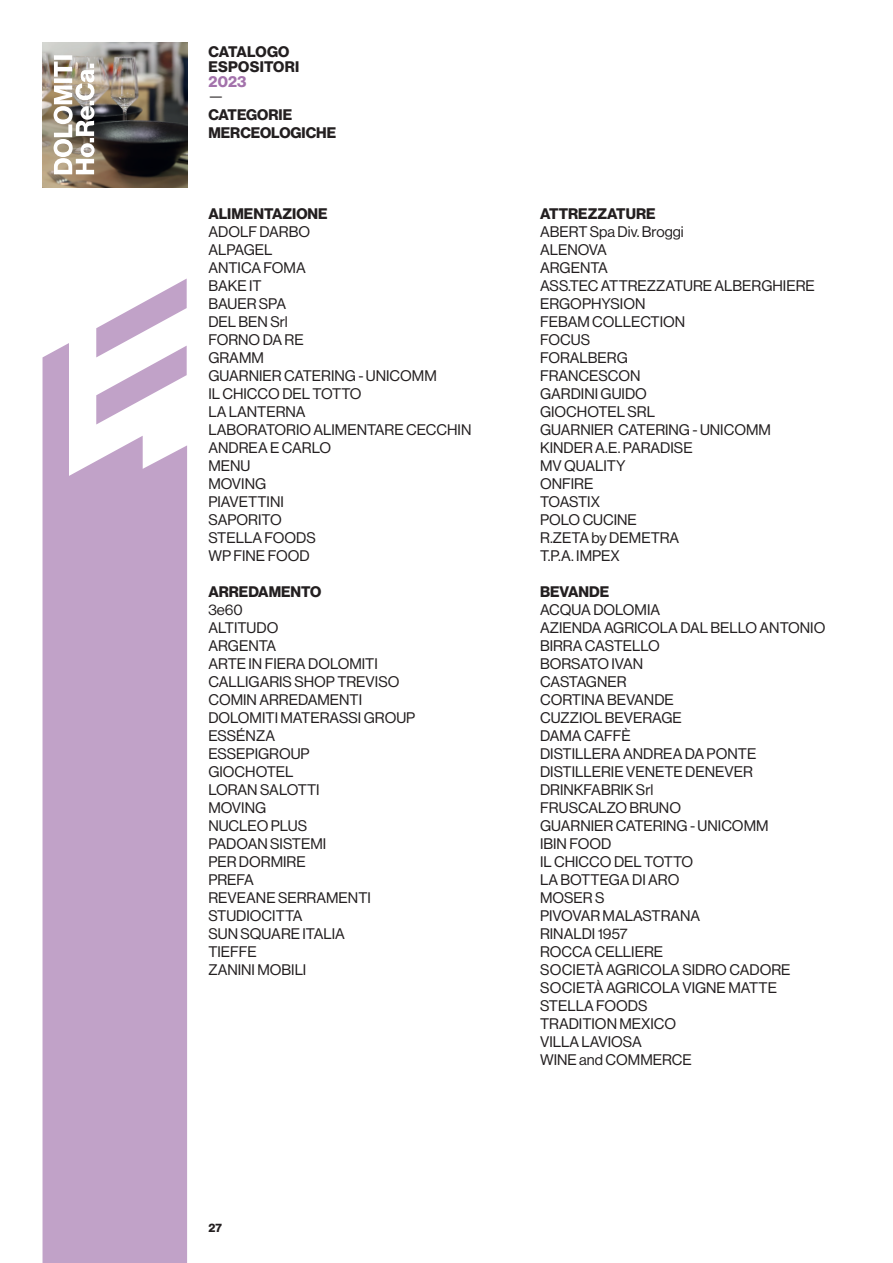
<style>
.page{position:relative;width:893px;height:1263px;background:#fff}
.page>*{position:absolute;margin:0;border:0;box-sizing:border-box;transform-origin:0 0}
.t1{font:15px/18px "Neue Haas Grotesk Display";color:#231f20}
.t2{font:700 15px "Neue Haas Grotesk Display";color:#231f20}
.t3{font:15px "Neue Haas Grotesk Display";letter-spacing:-.02em;color:#231f20}
.t4{font:700 15px "Neue Haas Grotesk Display";color:#a372ab}
.t5{font:700 12px "Neue Haas Grotesk Display";color:#231f20}
</style>
<div class="page">
<img style="left:43px;top:43px;width:144px;height:144px">
<svg style="left:43px;top:279px;width:144px;height:984px;fill:#c1a2c8"></svg>
<svg style="left:54px;top:55px;width:41px;height:119px"></svg>
<p class="t2" style="left:208px;top:43px;width:83px">CATALOGO</p>
<p class="t2" style="left:208px;top:58px;width:92px">ESPOSITORI</p>
<p class="t4" style="left:208px;top:73px;width:40px">2023</p>
<p class="t1" style="left:208px;top:87px;width:16px">—</p>
<p class="t2" style="left:208px;top:106px;width:85px">CATEGORIE</p>
<p class="t2" style="left:208px;top:124px;width:129px">MERCEOLOGICHE</p>
<p class="t2" style="left:208px;top:205px;width:121px">ALIMENTAZIONE</p>
<p class="t1" style="left:208px;top:223px;width:103px">ADOLF DARBO</p>
<p class="t1" style="left:208px;top:241px;width:66px">ALPAGEL</p>
<p class="t1" style="left:208px;top:259px;width:99px">ANTICA FOMA</p>
<p class="t1" style="left:208px;top:277px;width:55px">BAKE IT</p>
<p class="t1" style="left:208px;top:295px;width:79px">BAUER SPA</p>
<p class="t1" style="left:208px;top:313px;width:81px">DEL BEN Srl</p>
<p class="t1" style="left:208px;top:331px;width:97px">FORNO DA RE</p>
<p class="t1" style="left:208px;top:349px;width:57px">GRAMM</p>
<p class="t1" style="left:208px;top:367px;width:230px">GUARNIER CATERING - UNICOMM</p>
<p class="t1" style="left:208px;top:385px;width:155px">IL CHICCO DEL TOTTO</p>
<p class="t1" style="left:208px;top:403px;width:99px">LA LANTERNA</p>
<p class="t1" style="left:208px;top:421px;width:265px">LABORATORIO ALIMENTARE CECCHIN<br>ANDREA E CARLO</p>
<p class="t1" style="left:208px;top:457px;width:44px">MENU</p>
<p class="t1" style="left:208px;top:475px;width:59px">MOVING</p>
<p class="t1" style="left:208px;top:493px;width:77px">PIAVETTINI</p>
<p class="t1" style="left:208px;top:511px;width:75px">SAPORITO</p>
<p class="t1" style="left:208px;top:529px;width:109px">STELLA FOODS</p>
<p class="t1" style="left:208px;top:547px;width:103px">WP FINE FOOD</p>
<p class="t2" style="left:208px;top:583px;width:115px">ARREDAMENTO</p>
<p class="t1" style="left:208px;top:601px;width:36px">3e60</p>
<p class="t1" style="left:208px;top:619px;width:72px">ALTITUDO</p>
<p class="t1" style="left:208px;top:637px;width:69px">ARGENTA</p>
<p class="t1" style="left:208px;top:655px;width:171px">ARTE IN FIERA DOLOMITI</p>
<p class="t1" style="left:208px;top:673px;width:193px">CALLIGARIS SHOP TREVISO</p>
<p class="t1" style="left:208px;top:691px;width:155px">COMIN ARREDAMENTI</p>
<p class="t1" style="left:208px;top:709px;width:208px">DOLOMITI MATERASSI GROUP</p>
<p class="t1" style="left:208px;top:727px;width:68px">ESSÉNZA</p>
<p class="t1" style="left:208px;top:745px;width:103px">ESSEPIGROUP</p>
<p class="t1" style="left:208px;top:763px;width:87px">GIOCHOTEL</p>
<p class="t1" style="left:208px;top:781px;width:113px">LORAN SALOTTI</p>
<p class="t1" style="left:208px;top:799px;width:59px">MOVING</p>
<p class="t1" style="left:208px;top:817px;width:100px">NUCLEO PLUS</p>
<p class="t1" style="left:208px;top:835px;width:119px">PADOAN SISTEMI</p>
<p class="t1" style="left:208px;top:853px;width:99px">PER DORMIRE</p>
<p class="t1" style="left:208px;top:871px;width:47px">PREFA</p>
<p class="t1" style="left:208px;top:889px;width:164px">REVEANE SERRAMENTI</p>
<p class="t1" style="left:208px;top:907px;width:96px">STUDIOCITTA</p>
<p class="t1" style="left:208px;top:925px;width:138px">SUN SQUARE ITALIA</p>
<p class="t1" style="left:208px;top:943px;width:50px">TIEFFE</p>
<p class="t1" style="left:208px;top:961px;width:100px">ZANINI MOBILI</p>
<p class="t5" style="left:208px;top:1220px;width:15px">27</p>
<p class="t2" style="left:540px;top:205px;width:117px">ATTREZZATURE</p>
<p class="t1" style="left:540px;top:223px;width:145px">ABERT Spa Div. Broggi</p>
<p class="t1" style="left:540px;top:241px;width:68px">ALENOVA</p>
<p class="t1" style="left:540px;top:259px;width:69px">ARGENTA</p>
<p class="t1" style="left:540px;top:277px;width:276px">ASS.TEC ATTREZZATURE ALBERGHIERE</p>
<p class="t1" style="left:540px;top:295px;width:107px">ERGOPHYSION</p>
<p class="t1" style="left:540px;top:313px;width:147px">FEBAM COLLECTION</p>
<p class="t1" style="left:540px;top:331px;width:52px">FOCUS</p>
<p class="t1" style="left:540px;top:349px;width:89px">FORALBERG</p>
<p class="t1" style="left:540px;top:367px;width:102px">FRANCESCON</p>
<p class="t1" style="left:540px;top:385px;width:108px">GARDINI GUIDO</p>
<p class="t1" style="left:540px;top:403px;width:117px">GIOCHOTEL SRL</p>
<p class="t1" style="left:540px;top:421px;width:232px">GUARNIER CATERING - UNICOMM</p>
<p class="t1" style="left:540px;top:439px;width:154px">KINDER A.E. PARADISE</p>
<p class="t1" style="left:540px;top:457px;width:87px">MV QUALITY</p>
<p class="t1" style="left:540px;top:475px;width:55px">ONFIRE</p>
<p class="t3" style="left:540px;top:493px;width:61px">TOASTIX</p>
<p class="t1" style="left:540px;top:511px;width:98px">POLO CUCINE</p>
<p class="t1" style="left:540px;top:529px;width:141px">R.ZETA by DEMETRA</p>
<p class="t1" style="left:540px;top:547px;width:81px">T.P.A. IMPEX</p>
<p class="t2" style="left:540px;top:583px;width:71px">BEVANDE</p>
<p class="t1" style="left:540px;top:601px;width:122px">ACQUA DOLOMIA</p>
<p class="t1" style="left:540px;top:619px;width:287px">AZIENDA AGRICOLA DAL BELLO ANTONIO</p>
<p class="t1" style="left:540px;top:637px;width:121px">BIRRA CASTELLO</p>
<p class="t1" style="left:540px;top:655px;width:105px">BORSATO IVAN</p>
<p class="t1" style="left:540px;top:673px;width:88px">CASTAGNER</p>
<p class="t1" style="left:540px;top:691px;width:135px">CORTINA BEVANDE</p>
<p class="t1" style="left:540px;top:709px;width:143px">CUZZIOL BEVERAGE</p>
<p class="t1" style="left:540px;top:727px;width:92px">DAMA CAFFÈ</p>
<p class="t1" style="left:540px;top:745px;width:218px">DISTILLERA ANDREA DA PONTE</p>
<p class="t1" style="left:540px;top:763px;width:214px">DISTILLERIE VENETE DENEVER</p>
<p class="t1" style="left:540px;top:781px;width:115px">DRINKFABRIK Srl</p>
<p class="t1" style="left:540px;top:799px;width:143px">FRUSCALZO BRUNO</p>
<p class="t1" style="left:540px;top:817px;width:230px">GUARNIER CATERING - UNICOMM</p>
<p class="t1" style="left:540px;top:835px;width:73px">IBIN FOOD</p>
<p class="t1" style="left:540px;top:853px;width:155px">IL CHICCO DEL TOTTO</p>
<p class="t1" style="left:540px;top:871px;width:141px">LA BOTTEGA DI ARO</p>
<p class="t1" style="left:540px;top:889px;width:66px">MOSER S</p>
<p class="t1" style="left:540px;top:907px;width:162px">PIVOVAR MALASTRANA</p>
<p class="t1" style="left:540px;top:925px;width:89px">RINALDI 1957</p>
<p class="t1" style="left:540px;top:943px;width:125px">ROCCA CELLIERE</p>
<p class="t1" style="left:540px;top:961px;width:252px">SOCIETÀ AGRICOLA SIDRO CADORE</p>
<p class="t1" style="left:540px;top:979px;width:238px">SOCIETÀ AGRICOLA VIGNE MATTE</p>
<p class="t1" style="left:540px;top:997px;width:109px">STELLA FOODS</p>
<p class="t1" style="left:540px;top:1015px;width:138px">TRADITION MEXICO</p>
<p class="t1" style="left:540px;top:1033px;width:103px">VILLA LAVIOSA</p>
<p class="t1" style="left:540px;top:1051px;width:153px">WINE and COMMERCE</p>
</div>
